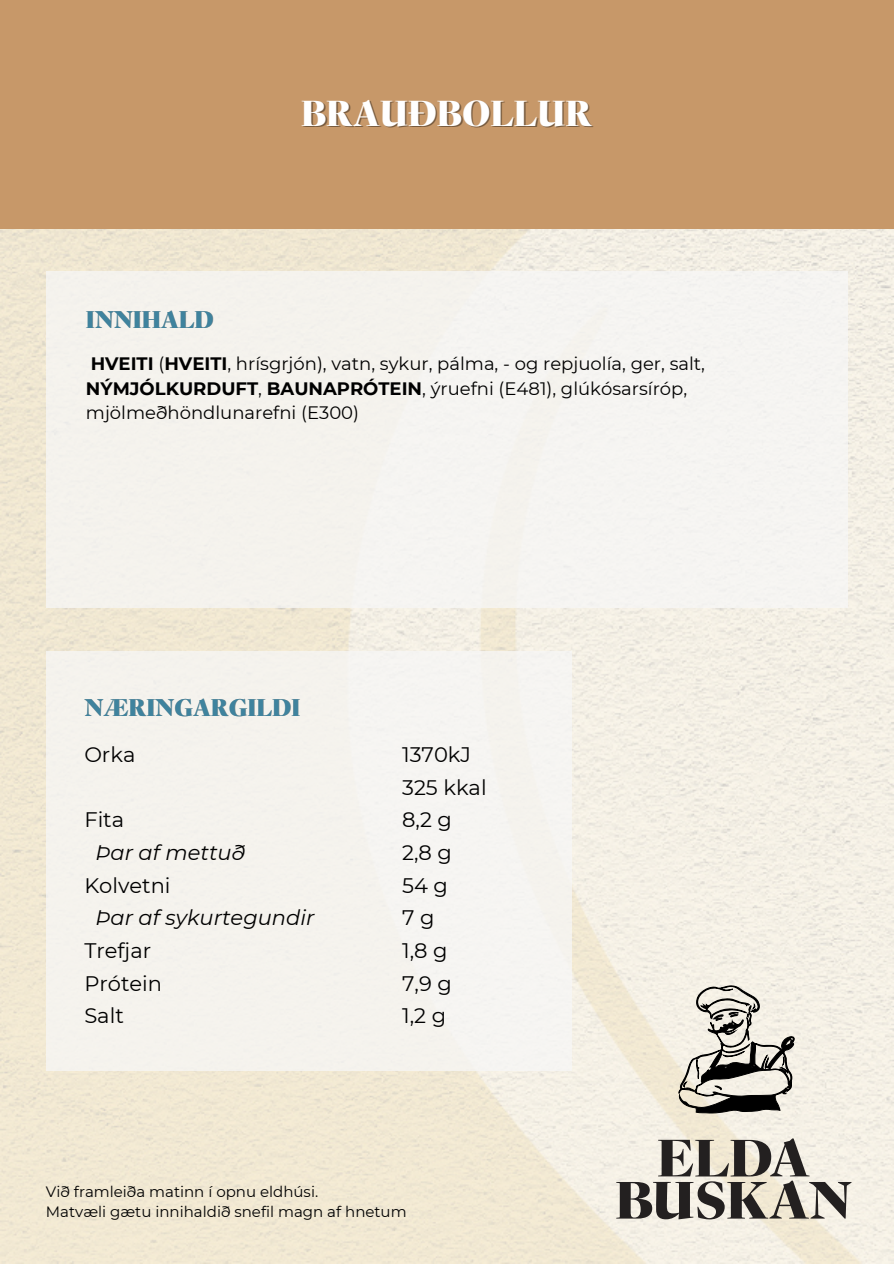
<style>
.page{position:relative;width:894px;height:1264px;background:#fff}
.page>*{position:absolute;margin:0;border:0;box-sizing:border-box;transform-origin:0 0}
.t1{font:900 36px "Reiher Headline";color:#fff}
.t2{font:900 24px "Reiher Headline";color:#3f839e}
.t3{font:21px/32.7px "Montserrat";color:#000}
.t4{font:italic 21px "Montserrat";color:#000}
.t5{font:18px/24.8px "Montserrat";color:#000}
.t6{font:15px "Montserrat";color:#000}
.s1{font-weight:700}
</style>
<div class="page">
<img style="left:1px;top:228px;width:892px;height:1035px">
<div style="left:0;top:0;width:893px;height:228px;background:#c79869"></div>
<div style="left:46px;top:271px;width:801px;height:337px;background:#f5f3f0"></div>
<div style="left:46px;top:651px;width:525px;height:419px;background:#f5f3ed"></div>
<svg style="left:678px;top:985px;width:116px;height:128px;background:#b2afa7"></svg>
<svg style="left:616px;top:1138px;width:235px;height:81px;background:#ada8a0"></svg>
<p class="t2" style="left:86px;top:303px;width:129px">INNIHALD</p>
<h1 class="t1" style="left:301px;top:89px;width:292px">BRAUÐBOLLUR</h1>
<h4 class="t5" style="left:86px;top:351px;width:620px"><span class="s1">HVEITI</span> (<span class="s1">HVEITI</span>, hrísgrjón), vatn, sykur, pálma, - og repjuolía, ger, salt,<br><span class="s1">NÝMJÓLKURDUFT</span>, <span class="s1">BAUNAPRÓTEIN</span>, ýruefni (E481), glúkósarsíróp, mjölmeðhöndlunarefni (E300)</h4>
<h2 class="t2" style="left:84px;top:691px;width:217px">NÆRINGARGILDI</h2>
<h2 class="t3" style="left:84px;top:738px;width:53px">Orka</h2>
<h3 class="t3" style="left:84px;top:803px;width:41px">Fita</h3>
<h3 class="t4" style="left:95px;top:839px;width:151px">Þar af mettuð</h3>
<h3 class="t3" style="left:84px;top:868px;width:88px">Kolvetni</h3>
<h3 class="t4" style="left:95px;top:904px;width:220px">Þar af sykurtegundir</h3>
<h3 class="t3" style="left:84px;top:934px;width:68px">Trefjar</h3>
<h3 class="t3" style="left:84px;top:966px;width:79px">Prótein</h3>
<h3 class="t3" style="left:84px;top:999px;width:41px">Salt</h3>
<h3 class="t3" style="left:402px;top:738px;width:86px">1370kJ<br>325 kkal<br>8,2 g<br>2,8 g<br>54 g<br>7 g<br>1,8 g<br>7,9 g<br>1,2 g</h3>
<h3 class="t6" style="left:46px;top:1181px;width:274px">Við framleiða matinn í opnu eldhúsi.</h3>
<p class="t6" style="left:46px;top:1202px;width:362px">Matvæli gætu innihaldið snefil magn af hnetum</p>
</div>
